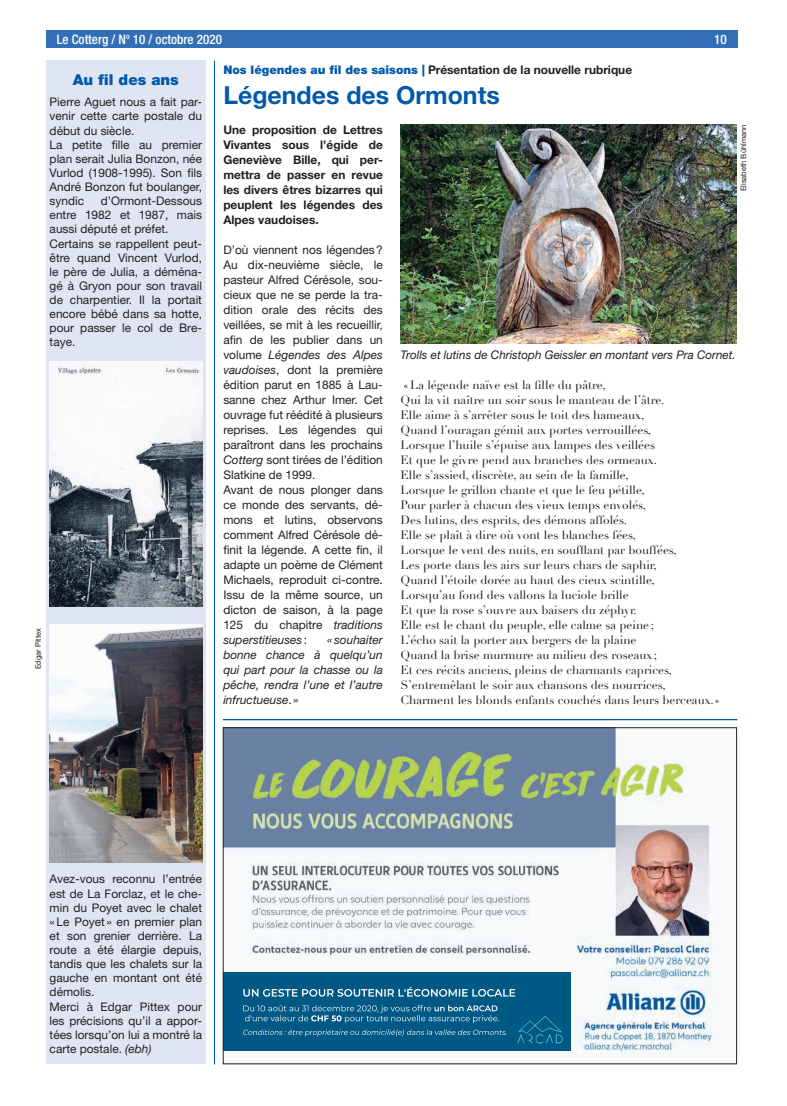
<style>
.page{position:relative;width:787px;height:1106px;background:#fff}
.page>*{position:absolute;margin:0;border:0;box-sizing:border-box;transform-origin:0 0}
.t1{font:700 24.88px "Helvetica Neue LT Std";color:#015aaa}
.t2{font:900 15px "Helvetica Neue LT Std";color:#015aaa}
.t3{font:500 condensed 13.12px "Helvetica Neue LT Std";color:#fff}
.t4{font:11.88px/14.1px "Helvetica Neue LT Std";color:#231f20}
.t5{font:11.88px/15px "Didot";color:#231f20}
.t6{font:700 11.88px/15px "Helvetica Neue LT Std";color:#231f20;text-align:justify}
.t7{font:italic 11.88px/15px "Helvetica Neue LT Std";color:#231f20;text-align:justify}
.t8{font:7.5px "Helvetica Neue LT Std";color:#231f20}
.s1{font-weight:900;color:#015aaa}
.s2{font-style:italic}
.s3{font-style:normal}
</style>
<div class="page">
<div style="left:46px;top:30px;width:691px;height:18px;background:#326fb7"></div>
<img style="left:400px;top:125px;width:336px;height:219px">
<hr style="left:223px;top:719px;width:514px;height:1px;background:#015aaa">
<img style="left:225px;top:729px;width:488px;height:326px">
<div style="left:225px;top:972px;width:346px;height:78px;background:#005985"></div>
<img style="left:263px;top:987px;width:214px;height:9px">
<img style="left:478px;top:989px;width:37px;height:7px">
<img style="left:243px;top:1005px;width:156px;height:6px">
<img style="left:412px;top:1005px;width:85px;height:6px">
<img style="left:245px;top:1015px;width:156px;height:6px">
<svg style="left:407px;top:1016px;width:9px;height:5px"></svg>
<img style="left:417px;top:1015px;width:80px;height:7px">
<img style="left:243px;top:1029px;width:123px;height:5px">
<img style="left:380px;top:1029px;width:114px;height:7px">
<svg style="left:494px;top:1030px;width:12px;height:4px"></svg>
<div style="left:46px;top:60px;width:160px;height:1004px;background:#e0e5f3"></div>
<img style="left:50px;top:361px;width:152px;height:245px">
<img style="left:50px;top:624px;width:152px;height:238px">
<hr style="left:214px;top:61px;width:1px;height:1003px;background:#015aaa">
<p class="t3" style="left:57px;top:31px;width:167px">Le Cotterg / N<sup>o</sup> 10 / octobre 2020</p>
<p class="t3" style="left:714px;top:31px;width:14px">10</p>
<p class="t6" style="left:223px;top:62px;width:410px"><span class="s1">Nos légendes au fil des saisons |</span> Présentation de la nouvelle rubrique</p>
<h1 class="t1" style="left:223px;top:79px;width:278px">Légendes des Ormonts</h1>
<p class="t2" style="left:73px;top:71px;width:108px">Au fil des ans</p>
<p class="t4" style="left:50px;top:95px;width:154px">Pierre Aguet nous a fait par&shy;venir cette carte postale du début du siècle.<br>La petite fille au premier plan serait Julia Bonzon, née<br>Vurlod (1908-1995). Son fils<br>André Bonzon fut boulanger, syndic</p>
<p class="t8" style="left:739px;top:191px;width:68px;rotate:-90deg">Elisabeth Bühlmann</p>
<p class="t6" style="left:223px;top:122px;width:161px">Une proposition de Lettres Vivantes sous l’égide de Geneviève Bille, qui per&shy;mettra de passer en revue les divers êtres bizarres qui peuplent les légendes des Alpes vaudoises.</p>
<p class="t4" style="left:50px;top:194px;width:154px;text-indent:51px">d’Ormont-Dessous entre 1982 et 1987, mais aussi député et préfet.<br>Certains se rappellent peut&shy;être quand Vincent Vurlod, le père de Julia, a déména&shy;gé à Gryon pour son travail de charpentier. Il la portait encore bébé dans sa hotte, pour passer le col de Bre&shy;taye.</p>
<p class="t4" style="left:223px;top:242px;width:161px;line-height:15px">D’où viennent nos légendes?<br>Au dix-neuvième siècle, le pasteur Alfred Cérésole, sou&shy;cieux que ne se perde la tra&shy;dition orale des récits des veillées, se mit à les recueillir, afin de les publier dans un volume <span class="s2">Légendes des Alpes vaudoises</span>, dont la première édition parut en 1885 à Lau&shy;sanne chez Arthur Imer. Cet ouvrage fut réédité à plusieurs reprises. Les légendes qui paraîtront dans les prochains<br><span class="s2">Cotterg</span> sont tirées de l’édition<br>Slatkine de 1999.<br>Avant de nous plonger dans ce monde des servants, dé&shy;mons et lutins, observons comment Alfred Cérésole dé&shy;finit la légende. A cette fin, il adapte un poème de Clément<br>Michaels, reproduit ci-contre.<br>Issu de la même source, un dicton de saison, à la page<br>125 du chapitre <span class="s2">traditions superstitieuses</span> :</p>
<p class="t7" style="left:400px;top:347px;width:336px">Trolls et lutins de Christoph Geissler en montant vers Pra Cornet.</p>
<p class="t5" style="left:400px;top:377px;width:320px">«La légende naïve est la fille du pâtre,<br>Qui la vit naître un soir sous le manteau de l’âtre.<br>Elle aime à s’arrêter sous le toit des hameaux,<br>Quand l’ouragan gémit aux portes verrouillées,<br>Lorsque l’huile s’épuise aux lampes des veillées<br>Et que le givre pend aux branches des ormeaux.<br>Elle s’assied, discrète, au sein de la famille,<br>Lorsque le grillon chante et que le feu pétille,<br>Pour parler à chacun des vieux temps envolés,<br>Des lutins, des esprits, des démons affolés.<br>Elle se plaît à dire où vont les blanches fées,<br>Lorsque le vent des nuits, en soufflant par bouffées,<br>Les porte dans les airs sur leurs chars de saphir,<br>Quand l’étoile dorée au haut des cieux scintille,<br>Lorsqu’au fond des vallons la luciole brille<br>Et que la rose s’ouvre aux baisers du zéphyr.<br>Elle est le chant du peuple, elle calme sa peine ;<br>L’écho sait la porter aux bergers de la plaine<br>Quand la brise murmure au milieu des roseaux ;<br>Et ces récits anciens, pleins de charmants caprices, S’entremêlant le soir aux chansons des nourrices, Charment les blonds enfants couchés dans leurs berceaux.»</p>
<p class="t8" style="left:34px;top:669px;width:43px;rotate:-90deg">Edgar Pittex</p>
<p class="t7" style="left:223px;top:632px;width:161px;text-indent:104px">« souhaiter bonne chance à quelqu’un qui part pour la chasse ou la pêche, rendra l’une et l’autre infructueuse<span class="s3">. »</span></p>
<p class="t4" style="left:50px;top:872px;width:154px">Avez-vous reconnu l’entrée est de La Forclaz, et le che&shy;min du Poyet avec le chalet «Le Poyet » en premier plan et son grenier derrière. La route a été élargie depuis, tandis que les chalets sur la gauche en montant ont été démolis.<br>Merci à Edgar Pittex pour les précisions qu’il a appor&shy;tées lorsqu’on lui a montré la carte postale. <span class="s2">(ebh)</span></p>
</div>
